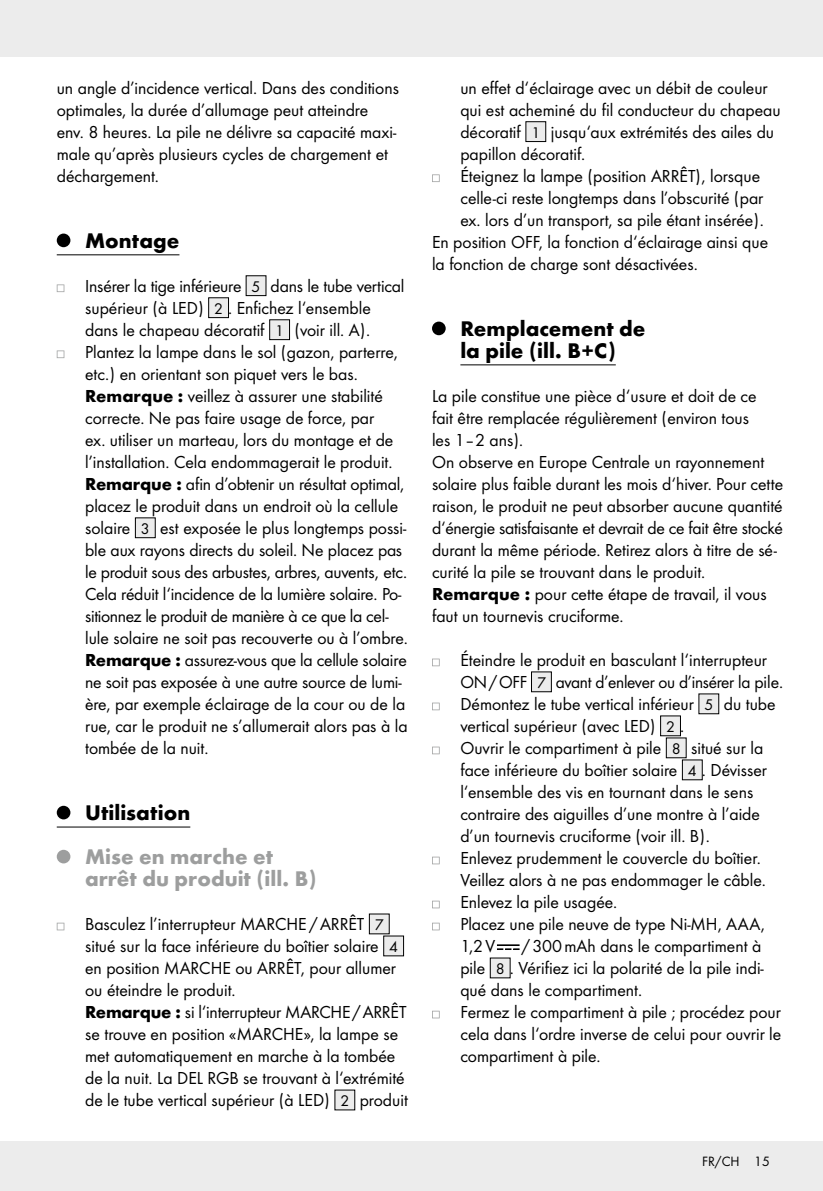
<style>
.page{position:relative;width:823px;height:1191px;background:#fff}
.page>*{position:absolute;margin:0;border:0;box-sizing:border-box;transform-origin:0 0}
.t1{font:700 22px/22px "Futura";color:#000}
.t2{font:700 22px/22px "Futura";color:#9d9e9e}
.t3{font:18px/22px "Futura Boo";color:#000}
.t4{font:14px "Futura Boo";color:#000}
.s1{font-size:16px}
.s2{font-family:"Futura";font-weight:700}
</style>
<div class="page">
<div style="left:0;top:0;width:822px;height:57px;background:#ececec"></div>
<div style="left:0;top:1141px;width:822px;height:50px;background:#ececec"></div>
<hr style="left:57px;top:254px;width:122px;height:1px;background:#000">
<hr style="left:57px;top:826px;width:133px;height:1px;background:#000">
<div style="left:57px;top:233px;width:13px;height:14px;background:#000;border-radius:50%"></div>
<svg style="left:57px;top:284px;width:7px;height:8px"></svg>
<div style="left:246px;top:276px;width:20px;height:20px;background:#ececec"></div>
<div style="left:245px;top:275px;width:21px;height:21px;border:1px solid #000"></div>
<div style="left:208px;top:298px;width:20px;height:20px;background:#ececec"></div>
<div style="left:208px;top:297px;width:21px;height:21px;border:1px solid #000"></div>
<div style="left:269px;top:320px;width:20px;height:20px;background:#ececec"></div>
<div style="left:269px;top:319px;width:21px;height:21px;border:1px solid #000"></div>
<svg style="left:57px;top:350px;width:7px;height:8px"></svg>
<div style="left:135px;top:518px;width:20px;height:20px;background:#ececec"></div>
<div style="left:135px;top:517px;width:21px;height:21px;border:1px solid #000"></div>
<div style="left:57px;top:805px;width:13px;height:14px;background:#000;border-radius:50%"></div>
<div style="left:57px;top:849px;width:13px;height:14px;background:#9d9e9e;border-radius:50%"></div>
<svg style="left:57px;top:922px;width:7px;height:8px"></svg>
<div style="left:369px;top:914px;width:20px;height:20px;background:#ececec"></div>
<div style="left:383px;top:936px;width:20px;height:20px;background:#ececec"></div>
<div style="left:383px;top:935px;width:21px;height:21px;border:1px solid #000"></div>
<div style="left:335px;top:1090px;width:19px;height:20px;background:#ececec"></div>
<hr style="left:460px;top:364px;width:155px;height:1px;background:#000">
<div style="left:525px;top:122px;width:20px;height:20px;background:#ececec"></div>
<div style="left:525px;top:121px;width:21px;height:21px;border:1px solid #000"></div>
<svg style="left:432px;top:174px;width:7px;height:8px"></svg>
<div style="left:432px;top:321px;width:13px;height:14px;background:#000;border-radius:50%"></div>
<svg style="left:432px;top:658px;width:7px;height:8px"></svg>
<div style="left:531px;top:672px;width:20px;height:20px;background:#ececec"></div>
<svg style="left:432px;top:702px;width:7px;height:8px"></svg>
<div style="left:698px;top:694px;width:20px;height:20px;background:#ececec"></div>
<div style="left:660px;top:716px;width:20px;height:20px;background:#ececec"></div>
<svg style="left:432px;top:746px;width:7px;height:8px"></svg>
<div style="left:666px;top:738px;width:19px;height:20px;background:#ececec"></div>
<div style="left:682px;top:760px;width:19px;height:20px;background:#ececec"></div>
<svg style="left:432px;top:856px;width:7px;height:8px"></svg>
<svg style="left:432px;top:900px;width:7px;height:8px"></svg>
<svg style="left:432px;top:922px;width:7px;height:8px"></svg>
<svg style="left:497px;top:945px;width:21px;height:5px"></svg>
<div style="left:490px;top:958px;width:20px;height:20px;background:#ececec"></div>
<svg style="left:432px;top:1010px;width:7px;height:8px"></svg>
<p class="t3" style="left:57px;top:76px;width:343px">un angle d’incidence vertical. Dans des conditions optimales, la durée d’allumage peut atteindre env. 8 heures. La pile ne délivre sa capacité maxi&shy;male qu’après plusieurs cycles de chargement et déchargement.</p>
<p class="t1" style="left:85px;top:228px;width:96px">Montage</p>
<p class="t3" style="left:85px;top:274px;width:324px">Insérer la tige inférieure <span class="s1">5</span> dans le tube vertical supérieur (à LED) <span class="s1">2</span> . Enfichez l‘ensemble dans le chapeau décoratif <span class="s1">1</span> (voir ill. A).<br>Plantez la lampe dans le sol (gazon, parterre, etc.) en orientant son piquet vers le bas.<br><span class="s2">Remarque :</span> veillez à assurer une stabilité correcte. Ne pas faire usage de force, par<br>ex. utiliser un marteau, lors du montage et de l’installation. Cela endommagerait le produit.<br><span class="s2">Remarque :</span> afin d’obtenir un résultat optimal, placez le produit dans un endroit où la cellule solaire <span class="s1">3</span> est exposée le plus longtemps possi&shy;ble aux rayons directs du soleil. Ne placez pas le produit sous des arbustes, arbres, auvents, etc.<br>Cela réduit l‘incidence de la lumière solaire. Po&shy;sitionnez le produit de manière à ce que la cel&shy;lule solaire ne soit pas recouverte ou à l’ombre.<br><span class="s2">Remarque :</span> assurez-vous que la cellule solaire ne soit pas exposée à une autre source de lumi&shy;ère, par exemple éclairage de la cour ou de la rue, car le produit ne s’allumerait alors pas à la tombée de la nuit.</p>
<p class="t1" style="left:85px;top:800px;width:107px">Utilisation</p>
<p class="t2" style="left:85px;top:844px;width:233px">Mise en marche et arrêt du produit (ill. B)</p>
<p class="t3" style="left:85px;top:912px;width:324px">Basculez l’interrupteur MARCHE /ARRÊT <span class="s1">7 </span>situé sur la face inférieure du boîtier solaire <span class="s1">4 </span>en position MARCHE ou ARRÊT, pour allumer ou éteindre le produit.<br><span class="s2">Remarque :</span> si l‘interrupteur MARCHE/ARRÊT se trouve en position «MARCHE», la lampe se met automatiquement en marche à la tombée de la nuit. La DEL RGB se trouvant à l‘extrémité de le tube vertical supérieur (à LED) <span class="s1">2</span> produit</p>
<p class="t3" style="left:460px;top:76px;width:308px">un effet d‘éclairage avec un débit de couleur</p>
<p class="t3" style="left:460px;top:98px;width:321px">qui est acheminé du fil conducteur du chapeau</p>
<p class="t3" style="left:460px;top:120px;width:315px">décoratif <span class="s1">1</span> jusqu‘aux extrémités des ailes du</p>
<p class="t3" style="left:460px;top:142px;width:126px">papillon décoratif.</p>
<p class="t3" style="left:460px;top:164px;width:301px">Éteignez la lampe (position ARRÊT), lorsque</p>
<p class="t3" style="left:460px;top:186px;width:304px">celle-ci reste longtemps dans l’obscurité (par</p>
<p class="t3" style="left:460px;top:208px;width:305px">ex. lors d’un transport, sa pile étant insérée).</p>
<p class="t3" style="left:432px;top:230px;width:337px">En position OFF, la fonction d‘éclairage ainsi que</p>
<p class="t3" style="left:432px;top:252px;width:267px">la fonction de charge sont désactivées.</p>
<p class="t1" style="left:460px;top:316px;width:186px">Remplacement de la pile (ill. B+C)</p>
<p class="t3" style="left:432px;top:384px;width:352px">La pile constitue une pièce d‘usure et doit de ce<br>fait être remplacée régulièrement (environ tous<br>les 1–2 ans).<br>On observe en Europe Centrale un rayonnement solaire plus faible durant les mois d‘hiver. Pour cette raison, le produit ne peut absorber aucune quantité d‘énergie satisfaisante et devrait de ce fait être stocké durant la même période. Retirez alors à titre de sé&shy;curité la pile se trouvant dans le produit.<br><span class="s2">Remarque :</span> pour cette étape de travail, il vous faut un tournevis cruciforme.</p>
<p class="t3" style="left:460px;top:648px;width:324px">Éteindre le produit en basculant l‘interrupteur ON/OFF <span class="s1">7</span> avant d’enlever ou d’insérer la pile.<br>Démontez le tube vertical inférieur <span class="s1">5</span> du tube vertical supérieur (avec LED) <span class="s1">2</span> .<br>Ouvrir le compartiment à pile <span class="s1">8</span> situé sur la face inférieure du boîtier solaire <span class="s1">4</span> . Dévisser l‘ensemble des vis en tournant dans le sens contraire des aiguilles d’une montre à l’aide d’un tournevis cruciforme (voir ill. B).<br>Enlevez prudemment le couvercle du boîtier.<br>Veillez alors à ne pas endommager le câble.<br>Enlevez la pile usagée.<br>Placez une pile neuve de type Ni-MH, AAA, 1,2V</p>
<p class="t3" style="left:460px;top:934px;width:322px;text-indent:61px">/300mAh dans le compartiment à pile <span class="s1">8</span> . Vérifiez ici la polarité de la pile indi&shy;qué dans le compartiment.<br>Fermez le compartiment à pile ; procédez pour cela dans l‘ordre inverse de celui pour ouvrir le compartiment à pile.</p>
<p class="t4" style="left:701px;top:1152px;width:69px">FR/CH 15</p>
</div>
